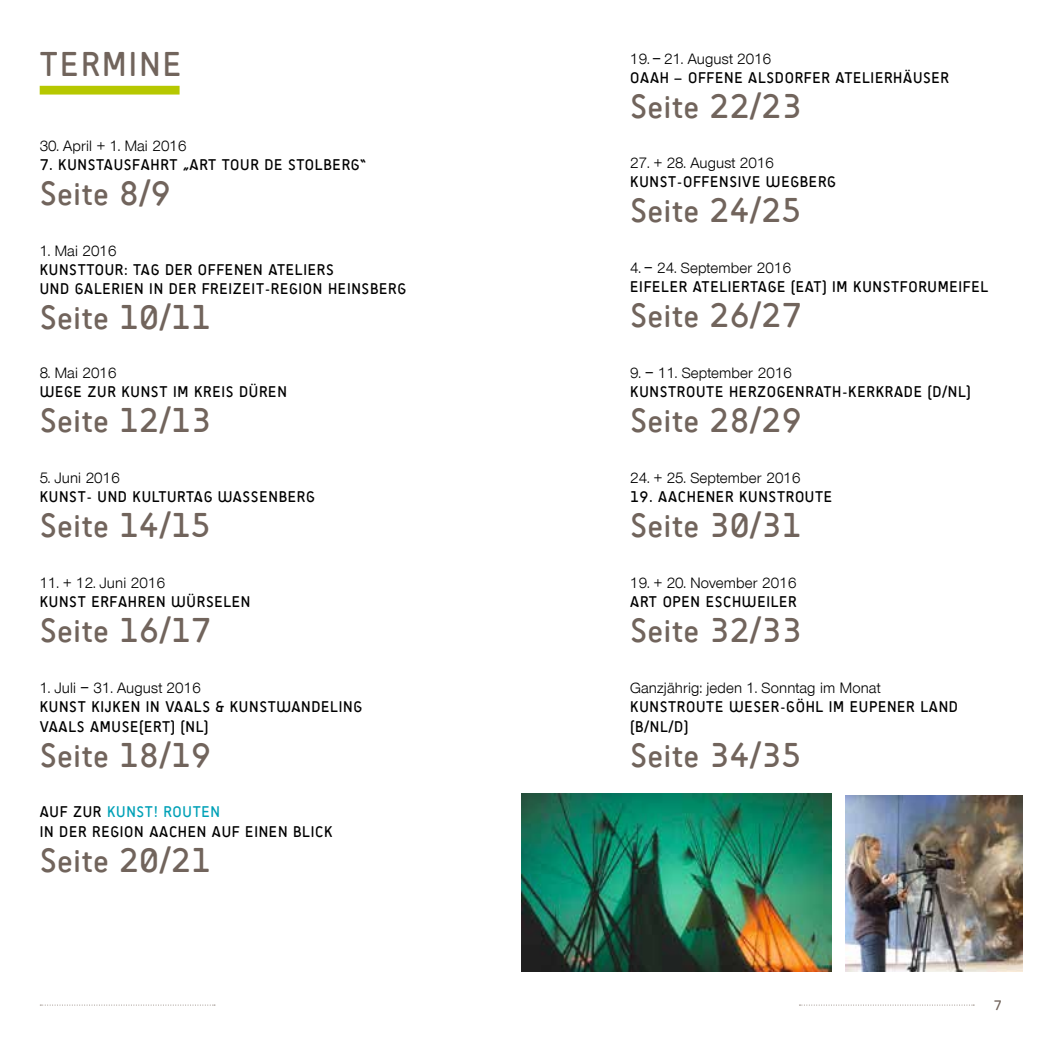
<style>
.page{position:relative;width:1042px;height:1042px;background:#fff}
.page>*{position:absolute;margin:0;border:0;box-sizing:border-box;transform-origin:0 0}
.t1{font:35px "Sci Fly Sans";letter-spacing:.005em;color:#71645c}
.t2{font:35px "Sci Fly Sans";letter-spacing:.065em;color:#71645c}
.t3{font:15.75px/19.2px "Sci Fly Sans";letter-spacing:.045em;color:#000}
.t4{font:14.53px "Olnova";letter-spacing:.01em;color:#000}
.t5{font:14px "Sci Fly Sans";color:#71645c}
.s1{color:#00a1b7}
</style>
<div class="page">
<svg style="left:799px;top:1004px;width:175px;height:1px"></svg>
<svg style="left:40px;top:1004px;width:175px;height:1px"></svg>
<div style="left:40px;top:86px;width:140px;height:9px;background:#b6c800"></div>
<img style="left:521px;top:794px;width:311px;height:177px">
<img style="left:845px;top:795px;width:177px;height:176px">
<h1 class="t2" style="left:40px;top:50px;width:143px">TERMINE</h1>
<p class="t4" style="left:40px;top:138px;width:148px">30. April + 1. Mai 2016</p>
<p class="t3" style="left:40px;top:156px;width:328px">7. KUNSTAUSFAHRT „ART TOUR DE STOLBERG“</p>
<h1 class="t1" style="left:40px;top:178px;width:133px">SEITE 8/9</h1>
<p class="t4" style="left:40px;top:243px;width:78px">1. Mai 2016</p>
<p class="t3" style="left:40px;top:261px;width:368px">KUNSTTOUR: TAG DER OFFENEN ATELIERS<br>UND GALERIEN IN DER FREIZEIT-REGION HEINSBERG</p>
<h1 class="t1" style="left:40px;top:303px;width:173px">SEITE 10/11</h1>
<p class="t4" style="left:40px;top:365px;width:78px">8. Mai 2016</p>
<p class="t3" style="left:40px;top:383px;width:249px">WEGE ZUR KUNST IM KREIS DÜREN</p>
<h1 class="t1" style="left:40px;top:406px;width:173px">SEITE 12/13</h1>
<p class="t4" style="left:40px;top:470px;width:82px">5. Juni 2016</p>
<p class="t3" style="left:40px;top:488px;width:276px">KUNST- UND KULTURTAG WASSENBERG</p>
<h1 class="t1" style="left:40px;top:511px;width:173px">SEITE 14/15</h1>
<p class="t4" style="left:40px;top:575px;width:127px">11. + 12. Juni 2016</p>
<p class="t3" style="left:40px;top:593px;width:212px">KUNST ERFAHREN WÜRSELEN</p>
<h1 class="t1" style="left:40px;top:616px;width:173px">SEITE 16/17</h1>
<p class="t4" style="left:40px;top:680px;width:163px">1. Juli – 31. August 2016</p>
<p class="t3" style="left:40px;top:698px;width:324px">KUNST KIJKEN IN VAALS &amp; KUNSTWANDELING<br>VAALS AMUSE(ERT) (NL)</p>
<h1 class="t1" style="left:40px;top:740px;width:173px">SEITE 18/19</h1>
<p class="t3" style="left:40px;top:803px;width:294px">AUF ZUR <span class="s1">KUNST! ROUTEN<br></span>IN DER REGION AACHEN AUF EINEN BLICK</p>
<h1 class="t1" style="left:40px;top:845px;width:173px">SEITE 20/21</h1>
<p class="t4" style="left:630px;top:51px;width:143px">19. – 21. August 2016</p>
<p class="t3" style="left:630px;top:69px;width:320px">OAAH – OFFENE ALSDORFER ATELIERHÄUSER</p>
<h1 class="t1" style="left:630px;top:92px;width:173px">SEITE 22/23</h1>
<p class="t4" style="left:630px;top:155px;width:145px">27. + 28. August 2016</p>
<p class="t3" style="left:630px;top:173px;width:207px">KUNST-OFFENSIVE WEGBERG</p>
<h1 class="t1" style="left:630px;top:196px;width:173px">SEITE 24/25</h1>
<p class="t4" style="left:630px;top:260px;width:162px">4. – 24. September 2016</p>
<p class="t3" style="left:630px;top:278px;width:359px">EIFELER ATELIERTAGE (EAT) IM KUNSTFORUMEIFEL</p>
<h1 class="t1" style="left:630px;top:301px;width:173px">SEITE 26/27</h1>
<p class="t4" style="left:630px;top:365px;width:163px">9. – 11. September 2016</p>
<p class="t3" style="left:630px;top:383px;width:342px">KUNSTROUTE HERZOGENRATH-KERKRADE (D/NL)</p>
<h1 class="t1" style="left:630px;top:406px;width:173px">SEITE 28/29</h1>
<p class="t4" style="left:630px;top:470px;width:172px">24. + 25. September 2016</p>
<p class="t3" style="left:630px;top:488px;width:204px">19. AACHENER KUNSTROUTE</p>
<h1 class="t1" style="left:630px;top:511px;width:173px">SEITE 30/31</h1>
<p class="t4" style="left:630px;top:575px;width:168px">19. + 20. November 2016</p>
<p class="t3" style="left:630px;top:593px;width:168px">ART OPEN ESCHWEILER</p>
<h1 class="t1" style="left:630px;top:616px;width:173px">SEITE 32/33</h1>
<p class="t4" style="left:630px;top:680px;width:252px">Ganzjährig: jeden 1. Sonntag im Monat</p>
<p class="t3" style="left:630px;top:698px;width:329px">KUNSTROUTE WESER-GÖHL IM EUPENER LAND (B/NL/D)</p>
<h1 class="t1" style="left:630px;top:740px;width:173px">SEITE 34/35</h1>
<p class="t5" style="left:994px;top:999px;width:9px">7</p>
</div>
